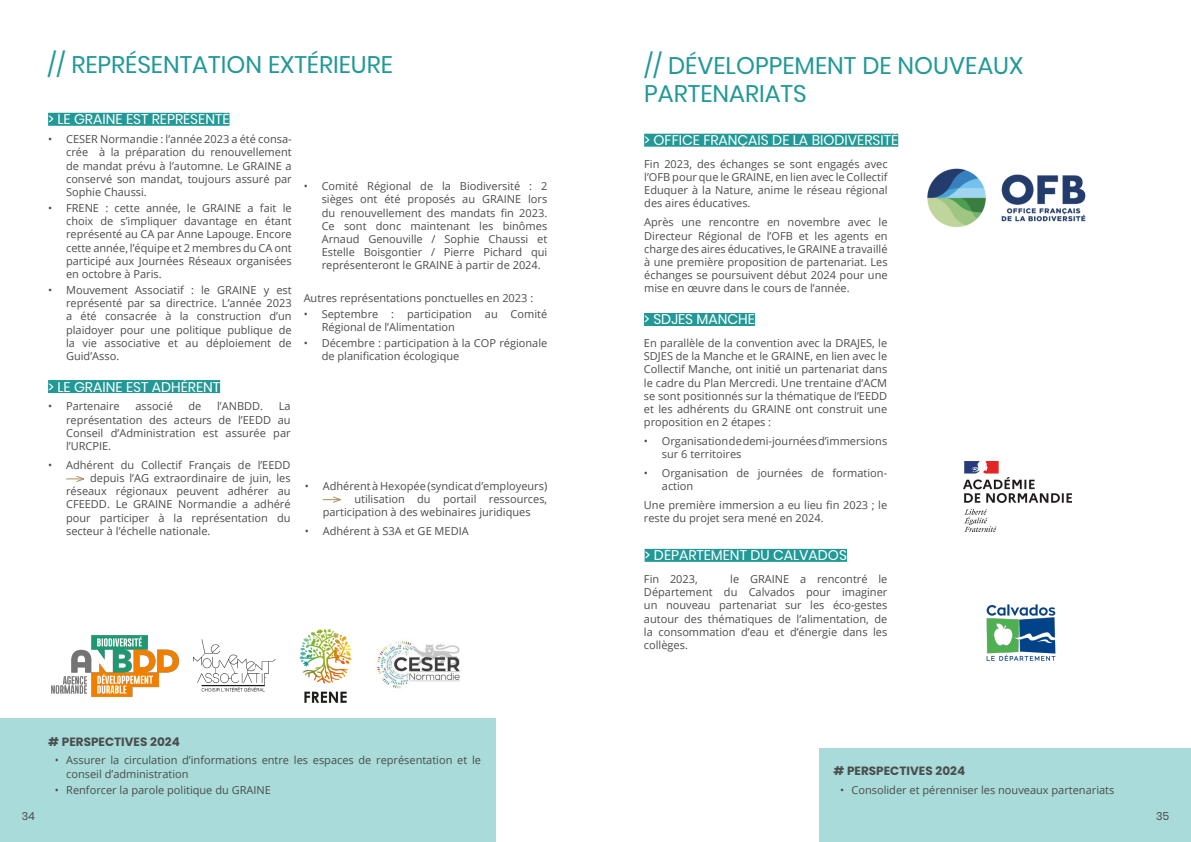
<style>
.page{position:relative;width:1191px;height:842px;background:#fff}
.page>*{position:absolute;margin:0;border:0;box-sizing:border-box;transform-origin:0 0}
.H2_-_représentation{font:24px/28.8px "Poppins";color:#229997}
.H3_-_Représentation{font:14px "Poppins";color:#fff}
.t1{font:700 12px "Poppins";color:#4b4c4d}
.H3_-_Représentation-2{font:11px/13.2px "Open Sans";color:#4b4c4d;text-align:justify}
.puces_normales{font:11px/13.2px "Open Sans";color:#4b4c4d;text-align:justify}
.t2{font:11px "Poppins";color:#4b4c4d}
</style>
<div class="page">
<div style="left:48px;top:380px;width:172px;height:13px;background:#229997"></div>
<svg style="left:66px;top:475px;width:18px;height:7px"></svg>
<svg style="left:323px;top:496px;width:18px;height:7px"></svg>
<div style="left:48px;top:113px;width:181px;height:13px;background:#229997"></div>
<img style="left:299px;top:628px;width:53px;height:75px">
<img style="left:193px;top:639px;width:83px;height:53px">
<div style="left:0;top:719px;width:495px;height:123px;background:#a8dbd9"></div>
<img style="left:376px;top:639px;width:84px;height:50px">
<img style="left:51px;top:635px;width:127px;height:62px">
<div style="left:644px;top:549px;width:203px;height:13px;background:#229997"></div>
<div style="left:819px;top:748px;width:371px;height:94px;background:#a8dbd9"></div>
<div style="left:644px;top:134px;width:254px;height:13px;background:#229997"></div>
<img style="left:927px;top:168px;width:159px;height:60px">
<div style="left:644px;top:313px;width:111px;height:13px;background:#229997"></div>
<img style="left:986px;top:604px;width:70px;height:57px">
<img style="left:963px;top:461px;width:108px;height:70px">
<p class="H2_-_représentation" style="left:47px;top:51px;width:347px">// REPRÉSENTATION EXTÉRIEURE</p>
<p class="H3_-_Représentation" style="left:48px;top:111px;width:183px">&gt; LE GRAINE EST REPRÉSENTÉ</p>
<p class="H3_-_Représentation-2" style="left:66px;top:132px;width:227px;text-indent:-18px">• CESER Normandie : l’année 2023 a été consa&shy;crée à la préparation du renouvellement de mandat prévu à l’automne. Le GRAINE a conservé son mandat, toujours assuré par Sophie Chaussi.</p>
<p class="H3_-_Représentation-2" style="left:66px;top:201px;width:227px;text-indent:-18px">• FRENE : cette année, le GRAINE a fait le choix de s’impliquer davantage en étant représenté au CA par Anne Lapouge. Encore cette année, l’équipe et 2 membres du CA ont participé aux Journées Réseaux organisées en octobre à Paris.</p>
<p class="H3_-_Représentation-2" style="left:66px;top:283px;width:227px;text-indent:-18px">• Mouvement Associatif : le GRAINE y est représenté par sa directrice. L’année 2023 a été consacrée à la construction d’un plaidoyer pour une politique publique de la vie associative et au déploiement de Guid’Asso.</p>
<p class="H3_-_Représentation" style="left:48px;top:378px;width:173px">&gt; LE GRAINE EST ADHÉRENT</p>
<p class="H3_-_Représentation-2" style="left:48px;top:399px;width:73px">• Partenaire</p>
<p class="H3_-_Représentation-2" style="left:135px;top:399px;width:39px">associé</p>
<p class="H3_-_Représentation-2" style="left:188px;top:399px;width:14px">de</p>
<p class="H3_-_Représentation-2" style="left:217px;top:399px;width:48px">l’ANBDD.</p>
<p class="H3_-_Représentation-2" style="left:66px;top:399px;width:226px;text-indent:213px">La représentation des acteurs de l’EEDD au Conseil d’Administration est assurée par l’URCPIE.</p>
<p class="H3_-_Représentation-2" style="left:48px;top:458px;width:244px">• Adhérent du Collectif Français de l’EEDD</p>
<p class="H3_-_Représentation-2" style="left:90px;top:471px;width:202px">depuis l’AG extraordinaire de juin, les</p>
<p class="H3_-_Représentation-2" style="left:66px;top:484px;width:226px">réseaux régionaux peuvent adhérer au</p>
<p class="H3_-_Représentation-2" style="left:66px;top:498px;width:226px">CFEEDD. Le GRAINE Normandie a adhéré</p>
<p class="H3_-_Représentation-2" style="left:66px;top:511px;width:226px">pour participer à la représentation du</p>
<p class="H3_-_Représentation-2" style="left:66px;top:524px;width:146px">secteur à l’échelle nationale.</p>
<p class="H3_-_Représentation-2" style="left:322px;top:179px;width:227px;text-indent:-18px">• Comité Régional de la Biodiversité : 2 sièges ont été proposés au GRAINE lors du renouvellement des mandats fin 2023.<br>Ce sont donc maintenant les binômes Arnaud Genouville / Sophie Chaussi et Estelle Boisgontier / Pierre Pichard qui représenteront le GRAINE à partir de 2024.</p>
<p class="puces_normales" style="left:304px;top:291px;width:231px">Autres représentations ponctuelles en 2023 :</p>
<p class="H3_-_Représentation-2" style="left:322px;top:307px;width:227px;text-indent:-18px">• Septembre : participation au Comité<br>Régional de l’Alimentation</p>
<p class="H3_-_Représentation-2" style="left:322px;top:336px;width:227px;text-indent:-18px">• Décembre : participation à la COP régionale de planification écologique</p>
<p class="H3_-_Représentation-2" style="left:305px;top:479px;width:244px">• Adhérent à Hexopée (syndicat d’employeurs)</p>
<p class="H3_-_Représentation-2" style="left:354px;top:492px;width:194px">utilisation du portail ressources,</p>
<p class="H3_-_Représentation-2" style="left:323px;top:505px;width:209px">participation à des webinaires juridiques</p>
<p class="H3_-_Représentation-2" style="left:305px;top:524px;width:165px">• Adhérent à S3A et GE MEDIA</p>
<h4 class="t1" style="left:48px;top:734px;width:133px"># PERSPECTIVES 2024</h4>
<p class="H3_-_Représentation-2" style="left:66px;top:753px;width:416px;text-indent:-11px">• Assurer la circulation d’informations entre les espaces de représentation et le conseil d’administration</p>
<p class="H3_-_Représentation-2" style="left:55px;top:783px;width:217px">• Renforcer la parole politique du GRAINE</p>
<p class="H2_-_représentation" style="left:644px;top:51px;width:381px">// DÉVELOPPEMENT DE NOUVEAUX<br>PARTENARIATS</p>
<p class="H3_-_Représentation" style="left:644px;top:132px;width:255px">&gt; OFFICE FRANÇAIS DE LA BIODIVERSITÉ</p>
<p class="H3_-_Représentation-2" style="left:644px;top:157px;width:245px">Fin 2023, des échanges se sont engagés avec l’OFB pour que le GRAINE, en lien avec le Collectif Eduquer à la Nature, anime le réseau régional des aires éducatives.</p>
<p class="H3_-_Représentation-2" style="left:644px;top:215px;width:245px">Après une rencontre en novembre avec le Directeur Régional de l’OFB et les agents en charge des aires éducatives, le GRAINE a travaillé à une première proposition de partenariat. Les échanges se poursuivent début 2024 pour une mise en œuvre dans le cours de l’année.</p>
<p class="H3_-_Représentation" style="left:644px;top:311px;width:112px">&gt; SDJES MANCHE</p>
<p class="H3_-_Représentation-2" style="left:644px;top:336px;width:245px">En parallèle de la convention avec la DRAJES, le SDJES de la Manche et le GRAINE, en lien avec le Collectif Manche, ont initié un partenariat dans le cadre du Plan Mercredi. Une trentaine d’ACM se sont positionnés sur la thématique de l’EEDD et les adhérents du GRAINE ont construit une proposition en 2 étapes :</p>
<p class="H3_-_Représentation-2" style="left:662px;top:434px;width:227px;text-indent:-18px">• Organisation de demi-journées d’immersions sur 6 territoires</p>
<p class="H3_-_Représentation-2" style="left:662px;top:466px;width:227px;text-indent:-18px">• Organisation de journées de formation&shy;action</p>
<p class="H3_-_Représentation-2" style="left:644px;top:498px;width:245px">Une première immersion a eu lieu fin 2023 ; le reste du projet sera mené en 2024.</p>
<p class="H3_-_Représentation" style="left:644px;top:547px;width:204px">&gt; DÉPARTEMENT DU CALVADOS</p>
<p class="puces_normales" style="left:644px;top:572px;width:55px">Fin 2023,</p>
<p class="puces_normales" style="left:644px;top:572px;width:245px;text-indent:86px">le GRAINE a rencontré le Département du Calvados pour imaginer un nouveau partenariat sur les éco-gestes autour des thématiques de l’alimentation, de la consommation d’eau et d’énergie dans les collèges.</p>
<h4 class="t1" style="left:833px;top:764px;width:133px"># PERSPECTIVES 2024</h4>
<p class="H3_-_Représentation-2" style="left:840px;top:783px;width:276px">• Consolider et pérenniser les nouveaux partenariats</p>
<p class="t2" style="left:22px;top:809px;width:15px">34</p>
<p class="t2" style="left:1156px;top:809px;width:15px">35</p>
</div>
